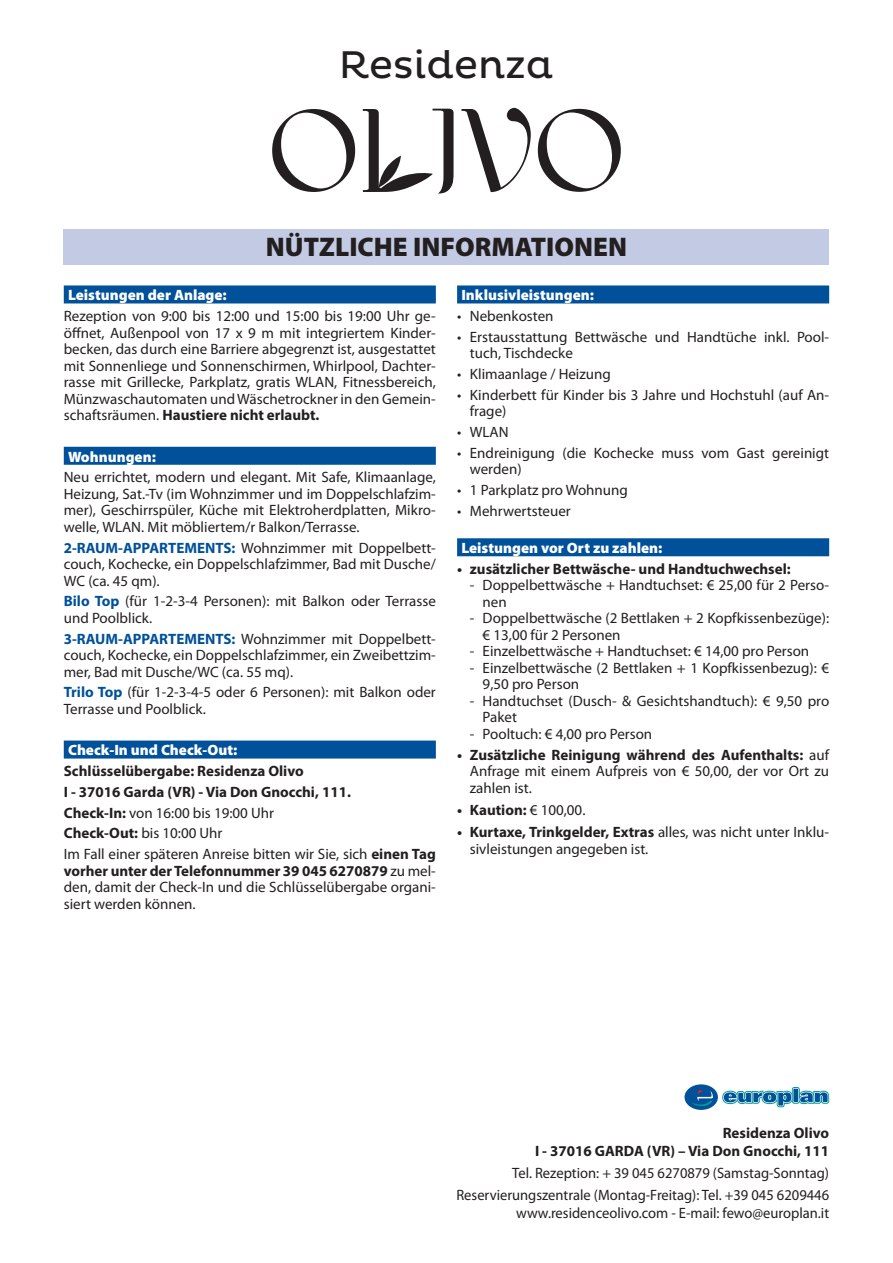
<style>
.page{position:relative;width:893px;height:1263px;background:#fff}
.page>*{position:absolute;margin:0;border:0;box-sizing:border-box;transform-origin:0 0}
.t1{font:39.3px "Pluto";color:#231f20}
.t2{font:900 27px "Myriad Pro";color:#231f20}
.t3{font:15px/16.5px "Myriad Pro";color:#231f20}
.t4{font:700 15px/20.7px "Myriad Pro";color:#231f20}
.t5{font:900 15px "Myriad Pro";color:#fff}
.s1{font-weight:700}
.s2{font-weight:700;color:#01509a}
.s3{font-weight:400}
</style>
<div class="page">
<svg style="left:272px;top:109px;width:83px;height:83px"></svg>
<svg style="left:461px;top:108px;width:70px;height:84px"></svg>
<svg style="left:538px;top:109px;width:83px;height:83px"></svg>
<svg style="left:363px;top:109px;width:91px;height:85px"></svg>
<div style="left:64px;top:285px;width:372px;height:18px;background:#01509a"></div>
<div style="left:64px;top:447px;width:372px;height:18px;background:#01509a"></div>
<div style="left:64px;top:740px;width:372px;height:18px;background:#01509a"></div>
<div style="left:457px;top:285px;width:372px;height:18px;background:#01509a"></div>
<div style="left:457px;top:538px;width:372px;height:18px;background:#01509a"></div>
<div style="left:64px;top:230px;width:765px;height:35px;background:#c3cae3"></div>
<div style="left:684px;top:1084px;width:34px;height:26px;background:#01509a;border-radius:50%"></div>
<svg style="left:692px;top:1090px;width:21px;height:16px"></svg>
<svg style="left:792px;top:1087px;width:8px;height:17px"></svg>
<svg style="left:793px;top:1088px;width:6px;height:15px"></svg>
<svg style="left:722px;top:1090px;width:71px;height:17px"></svg>
<div style="left:793px;top:1089px;width:5px;height:13px;background:#01509a"></div>
<svg style="left:799px;top:1091px;width:30px;height:13px"></svg>
<h1 class="t1" style="left:339px;top:42px;width:216px">Residenza</h1>
<h2 class="t2" style="left:266px;top:232px;width:363px">NÜTZLICHE INFORMATIONEN</h2>
<p class="t5" style="left:68px;top:287px;width:160px">Leistungen der Anlage:</p>
<p class="t3" style="left:64px;top:308px;width:374px;text-align:justify">Rezeption von 9:00 bis 12:00 und 15:00 bis 19:00 Uhr ge&shy;öffnet, Außenpool von 17 x 9 m mit integriertem Kinder&shy;becken, das durch eine Barriere abgegrenzt ist, ausgestattet mit Sonnenliege und Sonnenschirmen, Whirlpool, Dachter&shy;rasse mit Grillecke, Parkplatz, gratis WLAN, Fitnessbereich, Münzwaschautomaten und Wäschetrockner in den Gemein&shy;schaftsräumen. <span class="s1">Haustiere nicht erlaubt.</span></p>
<p class="t5" style="left:68px;top:448px;width:89px">Wohnungen:</p>
<p class="t3" style="left:64px;top:469px;width:374px;text-align:justify">Neu errichtet, modern und elegant. Mit Safe, Klimaanlage, Heizung, Sat.-Tv (im Wohnzimmer und im Doppelschlafzim&shy;mer), Geschirrspüler, Küche mit Elektroherdplatten, Mikro&shy;welle, WLAN. Mit möbliertem/r Balkon/Terrasse.</p>
<p class="t3" style="left:64px;top:539px;width:374px;text-align:justify"><span class="s2">2-RAUM-APPARTEMENTS:</span> Wohnzimmer mit Doppelbett&shy;couch, Kochecke, ein Doppelschlafzimmer, Bad mit Dusche/ WC (ca. 45 qm).</p>
<p class="t3" style="left:64px;top:593px;width:374px"><span class="s2">Bilo Top</span> (für 1-2-3-4 Personen): mit Balkon oder Terrasse und Poolblick.</p>
<p class="t3" style="left:64px;top:630px;width:374px;text-align:justify"><span class="s2">3-RAUM-APPARTEMENTS:</span> Wohnzimmer mit Doppelbett&shy;couch, Kochecke, ein Doppelschlafzimmer, ein Zweibettzim&shy;mer, Bad mit Dusche/WC (ca. 55 mq).</p>
<p class="t3" style="left:64px;top:684px;width:374px"><span class="s2">Trilo Top</span> (für 1-2-3-4-5 oder 6 Personen): mit Balkon oder<br>Terrasse und Poolblick.</p>
<p class="t5" style="left:68px;top:742px;width:171px">Check-In und Check-Out:</p>
<p class="t4" style="left:64px;top:760px;width:374px">Schlüsselübergabe: Residenza Olivo<br>I - 37016 Garda (VR) - Via Don Gnocchi, 111.<br>Check-In: <span class="s3">von 16:00 bis 19:00 Uhr<br></span>Check-Out: <span class="s3">bis 10:00 Uhr<br>Im Fall einer späteren Anreise bitten wir Sie, sich</span> einen Tag</p>
<p class="t3" style="left:64px;top:862px;width:374px;text-align:justify"><span class="s1">vorher unter der Telefonnummer 39 045 6270879</span> zu mel&shy;den, damit der Check-In und die Schlüsselübergabe organi&shy;siert werden können.</p>
<p class="t5" style="left:461px;top:287px;width:134px">Inklusivleistungen:</p>
<p class="t3" style="left:457px;top:308px;width:98px">• Nebenkosten</p>
<p class="t3" style="left:470px;top:328px;width:361px;text-indent:-13px">• Erstausstattung Bettwäsche und Handtüche inkl. Pool&shy;tuch, Tischdecke</p>
<p class="t3" style="left:457px;top:366px;width:155px">• Klimaanlage / Heizung</p>
<p class="t3" style="left:470px;top:386px;width:361px;text-indent:-13px">• Kinderbett für Kinder bis 3 Jahre und Hochstuhl (auf An&shy;frage)</p>
<p class="t3" style="left:457px;top:424px;width:53px">• WLAN</p>
<p class="t3" style="left:470px;top:444px;width:361px;text-indent:-13px">• Endreinigung (die Kochecke muss vom Gast gereinigt werden)</p>
<p class="t3" style="left:457px;top:482px;width:172px">• 1 Parkplatz pro Wohnung</p>
<p class="t3" style="left:457px;top:502px;width:115px">• Mehrwertsteuer</p>
<p class="t5" style="left:461px;top:539px;width:203px">Leistungen vor Ort zu zahlen:</p>
<p class="t4" style="left:457px;top:558px;width:335px">• zusätzlicher Bettwäsche- und Handtuchwechsel:</p>
<p class="t3" style="left:483px;top:577px;width:348px;text-indent:-13px">- Doppelbettwäsche + Handtuchset: € 25,00 für 2 Perso&shy;nen</p>
<p class="t3" style="left:483px;top:610px;width:348px;text-indent:-13px">- Doppelbettwäsche (2 Bettlaken + 2 Kopfkissenbezüge): € 13,00 für 2 Personen</p>
<p class="t3" style="left:470px;top:643px;width:341px">- Einzelbettwäsche + Handtuchset: € 14,00 pro Person</p>
<p class="t3" style="left:483px;top:659px;width:348px;text-indent:-13px">- Einzelbettwäsche (2 Bettlaken + 1 Kopfkissenbezug): €<br>9,50 pro Person</p>
<p class="t3" style="left:483px;top:692px;width:348px;text-indent:-13px">- Handtuchset (Dusch- &amp; Gesichtshandtuch): € 9,50 pro<br>Paket</p>
<p class="t3" style="left:470px;top:725px;width:184px">- Pooltuch: € 4,00 pro Person</p>
<p class="t3" style="left:470px;top:746px;width:361px;text-align:justify;text-indent:-13px"><span class="s1">• Zusätzliche Reinigung während des Aufenthalts:</span> auf Anfrage mit einem Aufpreis von € 50,00, der vor Ort zu zahlen ist.</p>
<p class="t4" style="left:457px;top:799px;width:130px">• Kaution: <span class="s3">€ 100,00.</span></p>
<p class="t3" style="left:470px;top:824px;width:361px;text-indent:-13px"><span class="s1">• Kurtaxe, Trinkgelder, Extras</span> alles, was nicht unter Inklu&shy;sivleistungen angegeben ist.</p>
<p class="t4" style="left:535px;top:1123px;width:296px;line-height:18px;text-align:right">Residenza Olivo<br>I - 37016 GARDA (VR) – Via Don Gnocchi, 111</p>
<p class="t3" style="left:456px;top:1162px;width:374px;line-height:22.2px;text-align:right">Tel. Rezeption: + 39 045 6270879 (Samstag-Sonntag)<br>Reservierungszentrale (Montag-Freitag): Tel. +39 045 6209446</p>
<p class="t3" style="left:516px;top:1205px;width:315px">www.residenceolivo.com - E-mail: fewo@europlan.it</p>
</div>
